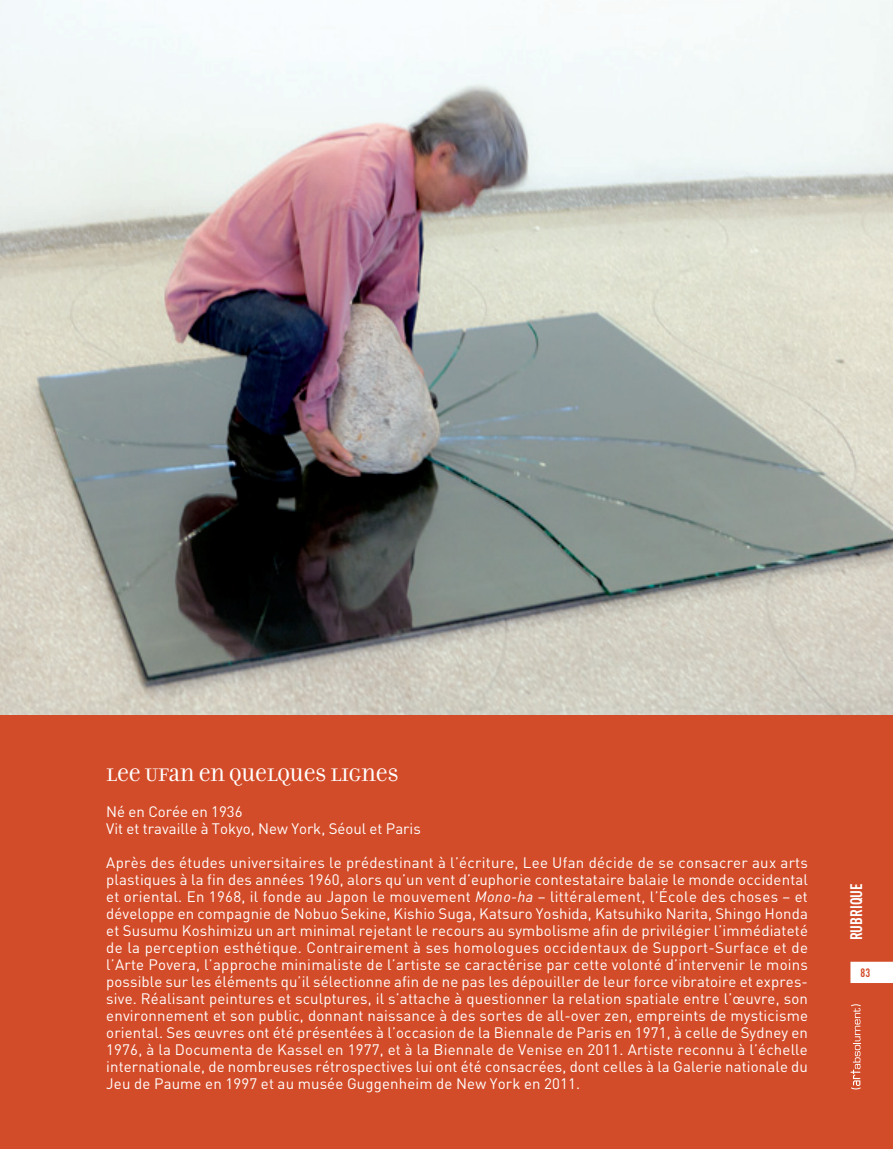
<style>
.page{position:relative;width:893px;height:1149px;background:#fff}
.page>*{position:absolute;margin:0;border:0;box-sizing:border-box;transform-origin:0 0}
.t1{font:19.5px "Filosofia Unicase";color:#fff}
.t2{font:700 16.5px "DIN Cond";color:#fff}
.t3{font:15px/17px "DIN";letter-spacing:.01em;color:#fff}
.t4{font:700 12px "DIN Cond";color:#d34c29}
.s1{font-style:italic}
</style>
<div class="page">
<div style="left:0;top:714px;width:893px;height:434px;background:#d34c29"></div>
<div style="left:850px;top:961px;width:43px;height:21px;background:#fff"></div>
<svg style="left:850px;top:1003px;width:11px;height:86px"></svg>
<img style="left:0;top:0;width:893px;height:714px">
<p class="t1" style="left:106px;top:762px;width:294px">LEE UFAN EN QUELQUES LIGNES</p>
<p class="t3" style="left:106px;top:804px;width:316px">Né en Corée en 1936<br>Vit et travaille à Tokyo, New York, Séoul et Paris</p>
<p class="t3" style="left:106px;top:855px;width:703px;text-align:justify">Après des études universitaires le prédestinant à l’écriture, Lee Ufan décide de se consacrer aux arts plastiques à la fin des années 1960, alors qu’un vent d’euphorie contestataire balaie le monde occidental et oriental. En 1968, il fonde au Japon le mouvement <span class="s1">Mono-ha</span> – littéralement, l’École des choses – et développe en compagnie de Nobuo Sekine, Kishio Suga, Katsuro Yoshida, Katsuhiko Narita, Shingo Honda et Susumu Koshimizu un art minimal rejetant le recours au symbolisme afin de privilégier l’immédiateté de la perception esthétique. Contrairement à ses homologues occidentaux de Support-Surface et de l’Arte Povera, l’approche minimaliste de l’artiste se caractérise par cette volonté d’intervenir le moins possible sur les éléments qu’il sélectionne afin de ne pas les dépouiller de leur force vibratoire et expres&shy;sive. Réalisant peintures et sculptures, il s’attache à questionner la relation spatiale entre l’œuvre, son environnement et son public, donnant naissance à des sortes de all-over zen, empreints de mysticisme oriental. Ses œuvres ont été présentées à l’occasion de la Biennale de Paris en 1971, à celle de Sydney en 1976, à la Documenta de Kassel en 1977, et à la Biennale de Venise en 2011. Artiste reconnu à l’échelle internationale, de nombreuses rétrospectives lui ont été consacrées, dont celles à la Galerie nationale du Jeu de Paume en 1997 et au musée Guggenheim de New York en 2011.</p>
<p class="t2" style="left:850px;top:940px;width:59px;rotate:-90deg">RUBRIQUE</p>
<p class="t4" style="left:860px;top:967px;width:11px">83</p>
</div>
